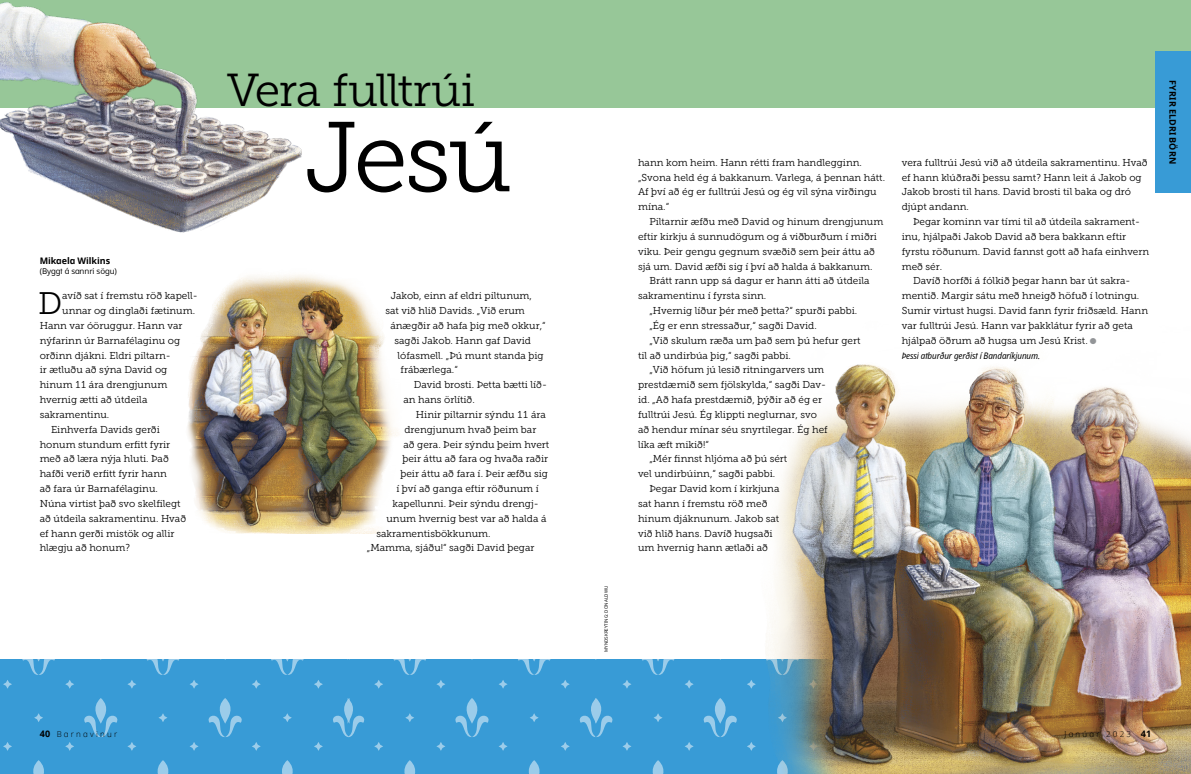
<style>
.page{position:relative;width:1191px;height:774px;background:#fff}
.page>*{position:absolute;margin:0;border:0;box-sizing:border-box;transform-origin:0 0}
.t1{font:98.8px "Museo Slablds Lat 300";color:#000}
.t2{font:46.1px "Museo Slablds Lat 300";letter-spacing:-.025em;color:#000}
.ARTCL_para_first{font:31.1px "Museo Slablds Lat 300";color:#000}
.ARTCL_para{font:10px/14.8px "Museo Slablds Lat 300";color:#000}
.ARTCL_para_first-2{font:10px "Museo Slablds Lat 300";color:#000}
.POP_para{font:italic 9px "Dots Solid Condlds Lat";letter-spacing:-.01em;color:#000}
.ARTCL-BY_para_first{font:700 9px "Dots Solidlds Lat";letter-spacing:-.005em;color:#000}
.ARTCL-BY_para_first-2{font:700 9px "Dots Solidlds Lat";letter-spacing:.015em;color:#000}
.t3{font:300 8px "Dots Solidlds Lat";letter-spacing:.28em;color:#000}
.ARTCL-BY_para{font:8px "Dots Solidlds Lat";letter-spacing:-.005em;color:#000}
.t4{font:4.5px "Dots Solidlds Lat";color:#000}
.s1{font-family:"Ding P Ilds Dpi";font-size:8.5px;color:#939598}
.s2{font-weight:700;font-size:9px}
</style>
<div class="page">
<div style="left:0;top:659px;width:595px;height:115px;background:#389bd6"></div>
<svg style="left:3px;top:680px;width:9px;height:9px"></svg>
<svg style="left:65px;top:680px;width:9px;height:9px"></svg>
<svg style="left:34px;top:713px;width:9px;height:9px"></svg>
<svg style="left:127px;top:680px;width:9px;height:9px"></svg>
<svg style="left:190px;top:680px;width:9px;height:9px"></svg>
<svg style="left:158px;top:713px;width:9px;height:9px"></svg>
<svg style="left:252px;top:680px;width:9px;height:9px"></svg>
<svg style="left:314px;top:680px;width:9px;height:9px"></svg>
<svg style="left:283px;top:713px;width:9px;height:9px"></svg>
<svg style="left:3px;top:742px;width:9px;height:9px"></svg>
<svg style="left:65px;top:742px;width:9px;height:9px"></svg>
<svg style="left:127px;top:742px;width:9px;height:9px"></svg>
<svg style="left:190px;top:742px;width:9px;height:9px"></svg>
<svg style="left:252px;top:742px;width:9px;height:9px"></svg>
<svg style="left:314px;top:742px;width:9px;height:9px"></svg>
<svg style="left:22px;top:659px;width:33px;height:16px"></svg>
<svg style="left:84px;top:698px;width:34px;height:39px"></svg>
<svg style="left:208px;top:698px;width:34px;height:39px"></svg>
<svg style="left:271px;top:659px;width:33px;height:16px"></svg>
<svg style="left:33px;top:760px;width:11px;height:14px"></svg>
<svg style="left:282px;top:760px;width:11px;height:14px"></svg>
<svg style="left:146px;top:659px;width:34px;height:16px"></svg>
<svg style="left:157px;top:760px;width:12px;height:14px"></svg>
<svg style="left:374px;top:680px;width:9px;height:9px"></svg>
<svg style="left:436px;top:680px;width:9px;height:9px"></svg>
<svg style="left:405px;top:713px;width:9px;height:9px"></svg>
<svg style="left:499px;top:680px;width:8px;height:9px"></svg>
<svg style="left:561px;top:680px;width:9px;height:9px"></svg>
<svg style="left:530px;top:713px;width:8px;height:9px"></svg>
<svg style="left:374px;top:742px;width:9px;height:9px"></svg>
<svg style="left:436px;top:742px;width:9px;height:9px"></svg>
<svg style="left:499px;top:742px;width:8px;height:9px"></svg>
<svg style="left:561px;top:742px;width:9px;height:9px"></svg>
<svg style="left:393px;top:659px;width:33px;height:16px"></svg>
<svg style="left:333px;top:698px;width:32px;height:40px"></svg>
<svg style="left:455px;top:698px;width:34px;height:39px"></svg>
<svg style="left:404px;top:760px;width:12px;height:14px"></svg>
<svg style="left:518px;top:659px;width:33px;height:16px"></svg>
<svg style="left:528px;top:760px;width:12px;height:14px"></svg>
<div style="left:595px;top:659px;width:596px;height:115px;background:#389bd6"></div>
<svg style="left:622px;top:680px;width:9px;height:9px"></svg>
<svg style="left:685px;top:680px;width:8px;height:9px"></svg>
<svg style="left:654px;top:713px;width:8px;height:9px"></svg>
<svg style="left:622px;top:742px;width:9px;height:9px"></svg>
<svg style="left:685px;top:742px;width:8px;height:9px"></svg>
<svg style="left:579px;top:698px;width:34px;height:39px"></svg>
<svg style="left:703px;top:698px;width:34px;height:39px"></svg>
<svg style="left:641px;top:659px;width:34px;height:16px"></svg>
<svg style="left:652px;top:760px;width:12px;height:14px"></svg>
<img style="left:187px;top:275px;width:211px;height:258px">
<div style="left:0;top:0;width:1191px;height:108px;background:#97c798"></div>
<img style="left:0;top:2px;width:302px;height:231px">
<img style="left:747px;top:364px;width:444px;height:410px">
<div style="left:1155px;top:51px;width:36px;height:142px;background:#389bd6"></div>
<p class="ARTCL-BY_para_first" style="left:40px;top:254px;width:72px">Mikaela Wilkins</p>
<p class="ARTCL-BY_para" style="left:40px;top:265px;width:79px">(Byggt á sannri sögu)</p>
<p class="ARTCL_para_first" style="left:38px;top:280px;width:26px">D</p>
<p class="ARTCL_para_first-2" style="left:62px;top:288px;width:137px">avíð sat í fremstu röð kapell-</p>
<p class="ARTCL_para_first-2" style="left:62px;top:303px;width:134px">unnar og dinglaði fætinum.</p>
<p class="ARTCL_para_first-2" style="left:40px;top:318px;width:144px">Hann var óöruggur. Hann var</p>
<p class="ARTCL_para_first-2" style="left:40px;top:333px;width:142px">nýfarinn úr Barnafélaginu og</p>
<p class="ARTCL_para_first-2" style="left:40px;top:348px;width:132px">orðinn djákni. Eldri piltarn-</p>
<p class="ARTCL_para_first-2" style="left:40px;top:362px;width:129px">ir ætluðu að sýna David og</p>
<p class="ARTCL_para_first-2" style="left:40px;top:377px;width:129px">hinum 11 ára drengjunum</p>
<p class="ARTCL_para_first-2" style="left:40px;top:392px;width:109px">hvernig ætti að útdeila</p>
<p class="ARTCL_para_first-2" style="left:40px;top:407px;width:71px">sakramentinu.</p>
<p class="ARTCL_para" style="left:40px;top:421px;width:148px;text-indent:11px">Einhverfa Davids gerði honum stundum erfitt fyrir með að læra nýja hluti. Það hafði verið erfitt fyrir hann<br>að fara úr Barnafélaginu.<br>Núna virtist það svo skelfilegt að útdeila sakramentinu. Hvað ef hann gerði mistök og allir hlægju að honum?</p>
<p class="t2" style="left:227px;top:56px;width:250px">Vera fulltrúi</p>
<p class="t1" style="left:304px;top:83px;width:210px">Jesú</p>
<p class="ARTCL_para" style="left:391px;top:288px;width:143px">Jakob, einn af eldri piltunum,</p>
<p class="ARTCL_para" style="left:385px;top:303px;width:141px">sat við hlið Davids. „Við erum</p>
<p class="ARTCL_para" style="left:390px;top:318px;width:157px">ánægðir að hafa þig með okkur,“</p>
<p class="ARTCL_para" style="left:394px;top:332px;width:138px">sagði Jakob. Hann gaf David</p>
<p class="ARTCL_para" style="left:397px;top:347px;width:148px">lófasmell. „Þú munt standa þig</p>
<p class="ARTCL_para" style="left:400px;top:362px;width:59px">frábærlega.“</p>
<p class="ARTCL_para" style="left:403px;top:377px;width:145px;text-indent:10px">David brosti. Þetta bætti líð&shy;an hans örlítið.</p>
<p class="ARTCL_para" style="left:416px;top:407px;width:132px">Hinir piltarnir sýndu 11 ára</p>
<p class="ARTCL_para" style="left:404px;top:421px;width:133px">drengjunum hvað þeim bar</p>
<p class="ARTCL_para" style="left:403px;top:436px;width:147px">að gera. Þeir sýndu þeim hvert</p>
<p class="ARTCL_para" style="left:402px;top:451px;width:147px">þeir áttu að fara og hvaða raðir</p>
<p class="ARTCL_para" style="left:400px;top:466px;width:149px">þeir áttu að fara í. Þeir æfðu sig</p>
<p class="ARTCL_para" style="left:396px;top:481px;width:144px">í því að ganga eftir röðunum í</p>
<p class="ARTCL_para" style="left:392px;top:496px;width:148px">kapellunni. Þeir sýndu drengj-</p>
<p class="ARTCL_para" style="left:386px;top:510px;width:161px">unum hvernig best var að halda á</p>
<p class="ARTCL_para" style="left:376px;top:525px;width:116px">sakramentisbökkunum.</p>
<p class="ARTCL_para" style="left:367px;top:540px;width:169px">„Mamma, sjáðu!“ sagði David þegar</p>
<p class="t4" style="left:603px;top:652px;width:68px;rotate:-90deg">MYNDSKREYTING: DONALD WU</p>
<p class="ARTCL_para" style="left:638px;top:154px;width:248px">hann kom heim. Hann rétti fram handlegginn. „Svona held ég á bakkanum. Varlega, á þennan hátt.<br>Af því að ég er fulltrúi Jesú og ég vil sýna virðingu mína.“</p>
<p class="ARTCL_para" style="left:638px;top:214px;width:247px;text-indent:11px">Piltarnir æfðu með David og hinum drengjunum eftir kirkju á sunnudögum og á viðburðum í miðri viku. Þeir gengu gegnum svæðið sem þeir áttu að sjá um. David æfði sig í því að halda á bakkanum.</p>
<p class="ARTCL_para" style="left:638px;top:273px;width:233px;text-indent:11px">Brátt rann upp sá dagur er hann átti að útdeila sakramentinu í fyrsta sinn.</p>
<p class="ARTCL_para" style="left:649px;top:303px;width:209px">„Hvernig líður þér með þetta?“ spurði pabbi.</p>
<p class="ARTCL_para" style="left:649px;top:318px;width:169px">„Ég er enn stressaður,“ sagði David.</p>
<p class="ARTCL_para" style="left:638px;top:332px;width:224px;text-indent:11px">„Við skulum ræða um það sem þú hefur gert til að undirbúa þig,“ sagði pabbi.</p>
<p class="ARTCL_para" style="left:638px;top:362px;width:191px;text-indent:11px">„Við höfum jú lesið ritningarvers um prestdæmið sem fjölskylda,“ sagði Dav&shy;id. „Að hafa prestdæmið, þýðir að ég er fulltrúi Jesú. Ég klippti neglurnar, svo að hendur mínar séu snyrtilegar. Ég hef líka æft mikið!“</p>
<p class="ARTCL_para" style="left:638px;top:451px;width:151px;text-indent:11px">„Mér finnst hljóma að þú sért vel undirbúinn,“ sagði pabbi.</p>
<p class="ARTCL_para" style="left:638px;top:481px;width:143px;text-indent:11px">Þegar David kom í kirkjuna sat hann í fremstu röð með hinum djáknunum. Jakob sat við hlið hans. Davíð hugsaði um hvernig hann ætlaði að</p>
<p class="ARTCL_para" style="left:901px;top:154px;width:247px">vera fulltrúi Jesú við að útdeila sakramentinu. Hvað ef hann klúðraði þessu samt? Hann leit á Jakob og Jakob brosti til hans. David brosti til baka og dró djúpt andann.</p>
<p class="ARTCL_para" style="left:901px;top:214px;width:249px;text-indent:11px">Þegar kominn var tími til að útdeila sakrament&shy;inu, hjálpaði Jakob David að bera bakkann eftir fyrstu röðunum. David fannst gott að hafa einhvern með sér.</p>
<p class="ARTCL_para" style="left:901px;top:273px;width:248px;text-indent:11px">Davíð horfði á fólkið þegar hann bar út sakra&shy;mentið. Margir sátu með hneigð höfuð í lotningu.<br>Sumir virtust hugsi. David fann fyrir friðsæld. Hann var fulltrúi Jesú. Hann var þakklátur fyrir að geta hjálpað öðrum að hugsa um Jesú Krist. <span class="s1">●</span></p>
<p class="POP_para" style="left:901px;top:349px;width:140px">Þessi atburður gerðist í Bandaríkjunum.</p>
<p class="ARTCL-BY_para_first-2" style="left:1179px;top:80px;width:86px;rotate:90deg">FYRIR ELDRI BÖRN</p>
<p class="t3" style="left:40px;top:728px;width:79px"><span class="s2">40</span> Barnavinur</p>
<p class="t3" style="left:1064px;top:728px;width:88px">Janúar 2023 <span class="s2">41</span></p>
</div>
